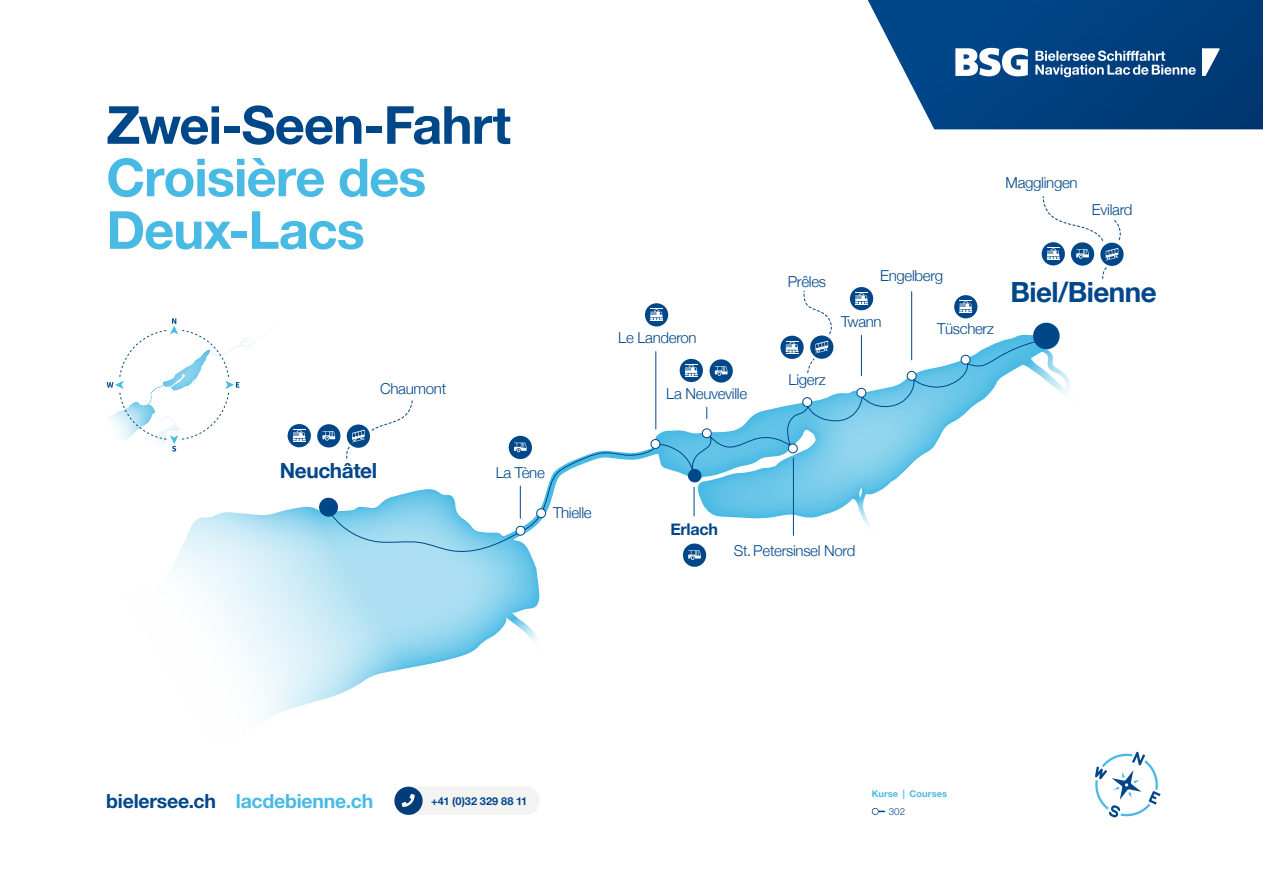
<style>
.page{position:relative;width:1263px;height:893px;background:#fff}
.page>*{position:absolute;margin:0;border:0;box-sizing:border-box;transform-origin:0 0}
.t1{font:700 52.5px/52.5px "Helvetica Neue LT Pro";letter-spacing:-.02em;color:#49bae4}
.t2{font:700 52.5px "Helvetica Neue LT Pro";letter-spacing:-.02em;color:#00478a}
.t3{font:700 27.75px "Helvetica Neue";letter-spacing:-.02em;color:#00478a}
.t4{font:700 20.85px "Helvetica Neue";letter-spacing:-.02em;color:#00478a}
.t5{font:700 19.5px "Helvetica Neue LT Pro";letter-spacing:-.015em;color:#49bae4}
.t6{font:700 16.2px "Helvetica Neue";letter-spacing:-.02em;color:#00478a}
.t7{font:300 15.15px "Helvetica Neue";letter-spacing:-.02em;color:#00478a}
.t8{font:300 15px "Helvetica Neue";letter-spacing:-.02em;color:#00478a}
.t9{font:700 10.95px "Helvetica Neue LT Pro";letter-spacing:.01em;color:#00478a}
.t10{font:300 9.75px "Helvetica Neue LT Pro";color:#00478a}
.t11{font:700 9.3px "Helvetica Neue LT Pro";letter-spacing:.01em;color:#49bae4}
.s1{color:#00478a}
</style>
<div class="page">
<svg style="left:411px;top:335px;width:613px;height:333px"></svg>
<div style="left:780px;top:336px;width:24px;height:23px;background:#00478a;border-radius:50%"></div>
<div style="left:850px;top:287px;width:23px;height:23px;background:#00478a;border-radius:50%"></div>
<svg style="left:855px;top:292px;width:13px;height:13px"></svg>
<div style="left:954px;top:295px;width:23px;height:23px;background:#00478a;border-radius:50%"></div>
<svg style="left:959px;top:300px;width:13px;height:13px"></svg>
<svg style="left:645px;top:303px;width:23px;height:23px"></svg>
<svg style="left:810px;top:335px;width:23px;height:24px"></svg>
<svg style="left:803px;top:291px;width:29px;height:43px"></svg>
<div style="left:1042px;top:242px;width:23px;height:23px;background:#00478a;border-radius:50%"></div>
<svg style="left:1047px;top:247px;width:13px;height:13px"></svg>
<div style="left:1071px;top:242px;width:23px;height:24px;background:#00478a;border-radius:50%"></div>
<svg style="left:1076px;top:249px;width:13px;height:10px"></svg>
<div style="left:683px;top:543px;width:23px;height:24px;background:#00478a;border-radius:50%"></div>
<svg style="left:688px;top:550px;width:13px;height:10px"></svg>
<div style="left:1100px;top:243px;width:23px;height:23px;background:#00478a;border-radius:50%"></div>
<svg style="left:1106px;top:248px;width:12px;height:13px"></svg>
<svg style="left:1114px;top:220px;width:7px;height:20px"></svg>
<svg style="left:1043px;top:196px;width:60px;height:45px"></svg>
<svg style="left:1102px;top:267px;width:5px;height:12px"></svg>
<svg style="left:663px;top:341px;width:361px;height:135px"></svg>
<hr style="left:911px;top:292px;width:1px;height:68px;background:#00478a">
<hr style="left:861px;top:335px;width:1px;height:41px;background:#00478a">
<svg style="left:706px;top:407px;width:1px;height:12px"></svg>
<hr style="left:793px;top:458px;width:1px;height:77px;background:#00478a">
<div style="left:802px;top:397px;width:10px;height:10px;background:#fff;border-radius:4px"></div>
<div style="left:802px;top:397px;width:10px;height:10px;border:1px solid #00478a;border-radius:4px"></div>
<div style="left:856px;top:388px;width:10px;height:10px;background:#fff;border-radius:4px"></div>
<div style="left:856px;top:388px;width:10px;height:10px;border:1px solid #00478a;border-radius:4px"></div>
<div style="left:907px;top:371px;width:9px;height:10px;background:#fff;border-radius:4px"></div>
<div style="left:906px;top:371px;width:11px;height:10px;border:1px solid #00478a;border-radius:4px"></div>
<svg style="left:961px;top:355px;width:9px;height:10px"></svg>
<div style="left:960px;top:355px;width:11px;height:10px;border:1px solid #00478a;border-radius:4px"></div>
<svg style="left:173px;top:555px;width:238px;height:166px"></svg>
<svg style="left:507px;top:611px;width:43px;height:47px"></svg>
<svg style="left:852px;top:494px;width:29px;height:47px"></svg>
<div style="left:702px;top:428px;width:10px;height:10px;background:#fff;border-radius:4px"></div>
<div style="left:702px;top:428px;width:10px;height:10px;border:1px solid #00478a;border-radius:4px"></div>
<div style="left:788px;top:444px;width:10px;height:9px;background:#fff;border-radius:4px"></div>
<div style="left:788px;top:443px;width:10px;height:11px;border:1px solid #00478a;border-radius:4px"></div>
<svg style="left:687px;top:468px;width:14px;height:48px"></svg>
<svg style="left:1024px;top:322px;width:47px;height:74px"></svg>
<svg style="left:868px;top:0;width:395px;height:129px;background:#1a538c"></svg>
<svg style="left:955px;top:47px;width:265px;height:31px"></svg>
<svg style="left:106px;top:309px;width:557px;height:246px"></svg>
<div style="left:394px;top:787px;width:146px;height:28px;background:#f3f3f2;border-radius:14px"></div>
<div style="left:394px;top:787px;width:29px;height:28px;background:#003d79;border-radius:50%"></div>
<svg style="left:402px;top:794px;width:13px;height:13px"></svg>
<svg style="left:1095px;top:752px;width:65px;height:66px"></svg>
<svg style="left:872px;top:808px;width:12px;height:7px"></svg>
<h1 class="t2" style="left:106px;top:93px;width:406px">Zwei-Seen-Fahrt</h1>
<h1 class="t1" style="left:106px;top:150px;width:321px">Croisière des<br>Deux-Lacs</h1>
<p class="t7" style="left:380px;top:376px;width:68px">Chaumont</p>
<h3 class="t4" style="left:280px;top:454px;width:99px">Neuchâtel</h3>
<p class="t8" style="left:496px;top:460px;width:51px">La Tène</p>
<p class="t8" style="left:553px;top:501px;width:40px">Thielle</p>
<p class="t8" style="left:618px;top:325px;width:80px">Le Landeron</p>
<p class="t8" style="left:666px;top:381px;width:82px">La Neuveville</p>
<p class="t8" style="left:1005px;top:171px;width:74px">Magglingen</p>
<p class="t8" style="left:1092px;top:198px;width:42px">Evilard</p>
<p class="t7" style="left:788px;top:269px;width:40px">Prêles</p>
<p class="t8" style="left:880px;top:263px;width:65px">Engelberg</p>
<p class="t8" style="left:841px;top:309px;width:42px">Twann</p>
<p class="t8" style="left:937px;top:316px;width:59px">Tüscherz</p>
<p class="t8" style="left:789px;top:368px;width:39px">Ligerz</p>
<h2 class="t3" style="left:1010px;top:270px;width:148px">Biel/Bienne</h2>
<p class="t6" style="left:670px;top:516px;width:49px">Erlach</p>
<p class="t8" style="left:734px;top:539px;width:123px">St.Petersinsel Nord</p>
<h3 class="t5" style="left:106px;top:789px;width:268px"><span class="s1">bielersee.ch</span> lacdebienne.ch</h3>
<p class="t9" style="left:431px;top:794px;width:98px">+41 (0)32 329 88 11</p>
<p class="t11" style="left:872px;top:787px;width:77px">Kurse | Courses</p>
<p class="t10" style="left:889px;top:805px;width:18px">302</p>
</div>
